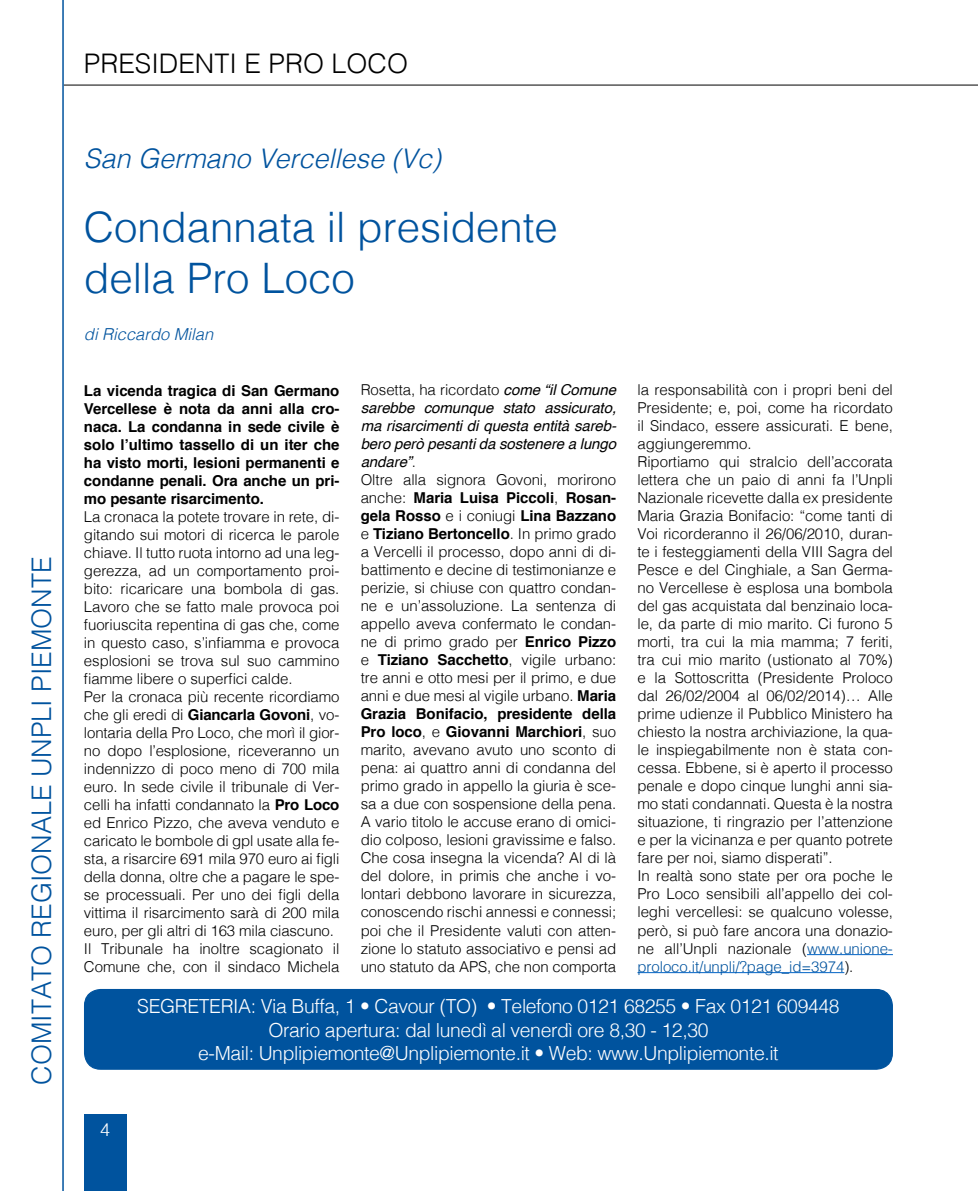
<style>
.page{position:relative;width:978px;height:1191px;background:#fff}
.page>*{position:absolute;margin:0;border:0;box-sizing:border-box;transform-origin:0 0}
.t1{font:300 42px/50.4px "Helvetica";color:#00539e}
.t2{font:300 27px "Helvetica";color:#00539e}
.t3{font:italic 300 27px "Helvetica";color:#00539e}
.t4{font:300 27px "Helvetica";color:#000}
.t5{font:300 19.35px/23.2px "Helvetica";letter-spacing:-.02em;color:#fff;text-align:center}
.t6{font:300 18px "Helvetica";color:#fff}
.t7{font:italic 300 16.5px "Helvetica";color:#00539e}
.t8{font:300 15px/18px "Helvetica";letter-spacing:-.005em;color:#000}
.t9{font:700 15px/18px "Helvetica";letter-spacing:-.005em;color:#000;text-align:justify}
.s1{font-weight:400;font-style:italic}
.s2{font-weight:700}
.s3{color:#00539e}
</style>
<div class="page">
<div style="left:84px;top:1114px;width:42px;height:77px;background:#00539e"></div>
<hr style="left:64px;top:85px;width:914px;height:1px;background:#000">
<hr style="left:62px;top:0;width:2px;height:1191px;background:#00539e">
<hr style="left:807px;top:954px;width:86px;height:1px;background:#0063c5">
<hr style="left:637px;top:972px;width:207px;height:1px;background:#0063c5">
<div style="left:85px;top:989px;width:807px;height:80px;background:#00539e;border-radius:16px"></div>
<div style="left:84px;top:989px;width:809px;height:80px;border:1px solid #00539e;border-radius:16px"></div>
<h2 class="t2" style="left:19px;top:1085px;width:530px;rotate:-90deg">COMITATO REGIONALE UNPLI PIEMONTE</h2>
<h2 class="t4" style="left:84px;top:41px;width:326px">PRESIDENTI E PRO LOCO</h2>
<h2 class="t3" style="left:84px;top:135px;width:359px">San Germano Vercellese (Vc)</h2>
<h1 class="t1" style="left:84px;top:199px;width:475px">Condannata il presidente della Pro Loco</h1>
<p class="t7" style="left:84px;top:320px;width:131px">di Riccardo Milan</p>
<p class="t8" style="left:361px;top:380px;width:257px">Rosetta, ha ricordato <span class="s1">come “il Comune sarebbe comunque stato assicurato, ma risarcimenti di questa entità sareb&shy;bero però pesanti da sostenere a lungo andare”</span>.<br>Oltre alla signora Govoni, morirono anche: <span class="s2">Maria Luisa Piccoli</span>, <span class="s2">Rosan&shy;gela Rosso</span> e i coniugi <span class="s2">Lina Bazzano </span>e <span class="s2">Tiziano Bertoncello</span>. In primo grado a Vercelli il processo, dopo anni di di&shy;battimento e decine di testimonianze e perizie, si chiuse con quattro condan&shy;ne e un’assoluzione. La sentenza di appello aveva confermato le condan&shy;ne di primo grado per <span class="s2">Enrico Pizzo </span>e <span class="s2">Tiziano Sacchetto</span>, vigile urbano: tre anni e otto mesi per il primo, e due anni e due mesi al vigile urbano. <span class="s2">Maria Grazia Bonifacio, presidente della Pro loco</span>, e <span class="s2">Giovanni Marchiori</span>, suo marito, avevano avuto uno sconto di pena: ai quattro anni di condanna del primo grado in appello la giuria è sce&shy;sa a due con sospensione della pena.<br>A vario titolo le accuse erano di omici&shy;dio colposo, lesioni gravissime e falso.<br>Che cosa insegna la vicenda? Al di là del dolore, in primis che anche i vo&shy;lontari debbono lavorare in sicurezza, conoscendo rischi annessi e connessi; poi che il Presidente valuti con atten&shy;zione lo statuto associativo e pensi ad uno statuto da APS, che non comporta</p>
<p class="t8" style="left:637px;top:380px;width:257px">la responsabilità con i propri beni del Presidente; e, poi, come ha ricordato il Sindaco, essere assicurati. E bene, aggiungeremmo.<br>Riportiamo qui stralcio dell’accorata lettera che un paio di anni fa l’Unpli Nazionale ricevette dalla ex presidente Maria Grazia Bonifacio: “come tanti di Voi ricorderanno il 26/06/2010, duran&shy;te i festeggiamenti della VIII Sagra del Pesce e del Cinghiale, a San Germa&shy;no Vercellese è esplosa una bombola del gas acquistata dal benzinaio loca&shy;le, da parte di mio marito. Ci furono 5 morti, tra cui la mia mamma; 7 feriti, tra cui mio marito (ustionato al 70%) e la Sottoscritta (Presidente Proloco dal 26/02/2004 al 06/02/2014)… Alle prime udienze il Pubblico Ministero ha chiesto la nostra archiviazione, la qua&shy;le inspiegabilmente non è stata con&shy;cessa. Ebbene, si è aperto il processo penale e dopo cinque lunghi anni sia&shy;mo stati condannati. Questa è la nostra situazione, ti ringrazio per l’attenzione e per la vicinanza e per quanto potrete fare per noi, siamo disperati”.<br>In realtà sono state per ora poche le Pro Loco sensibili all’appello dei col&shy;leghi vercellesi: se qualcuno volesse, però, si può fare ancora una donazio&shy;ne all’Unpli nazionale (<span class="s3">www.unione&shy;proloco.it/unpli/?page_id=3974</span>).</p>
<p class="t5" style="left:137px;top:993px;width:704px">SEGRETERIA: Via Buffa, 1 • Cavour (TO) • Telefono 0121 68255 • Fax 0121 609448<br>Orario apertura: dal lunedì al venerdì ore 8,30 - 12,30<br>e-Mail: Unplipiemonte@Unplipiemonte.it • Web: www.Unplipiemonte.it</p>
<p class="t9" style="left:84px;top:382px;width:257px">La vicenda tragica di San Germano Vercellese è nota da anni alla cro&shy;naca. La condanna in sede civile è solo l’ultimo tassello di un iter che ha visto morti, lesioni permanenti e condanne penali. Ora anche un pri&shy;mo pesante risarcimento.</p>
<p class="t8" style="left:84px;top:506px;width:257px">La cronaca la potete trovare in rete, di&shy;gitando sui motori di ricerca le parole chiave. Il tutto ruota intorno ad una leg&shy;gerezza, ad un comportamento proi&shy;bito: ricaricare una bombola di gas.<br>Lavoro che se fatto male provoca poi fuoriuscita repentina di gas che, come in questo caso, s’infiamma e provoca esplosioni se trova sul suo cammino fiamme libere o superfici calde.<br>Per la cronaca più recente ricordiamo che gli eredi di <span class="s2">Giancarla Govoni</span>, vo&shy;lontaria della Pro Loco, che morì il gior&shy;no dopo l’esplosione, riceveranno un indennizzo di poco meno di 700 mila euro. In sede civile il tribunale di Ver&shy;celli ha infatti condannato la <span class="s2">Pro Loco </span>ed Enrico Pizzo, che aveva venduto e caricato le bombole di gpl usate alla fe&shy;sta, a risarcire 691 mila 970 euro ai figli della donna, oltre che a pagare le spe&shy;se processuali. Per uno dei figli della vittima il risarcimento sarà di 200 mila euro, per gli altri di 163 mila ciascuno.<br>Il Tribunale ha inoltre scagionato il Comune che, con il sindaco Michela</p>
<p class="t6" style="left:100px;top:1114px;width:12px">4</p>
</div>
